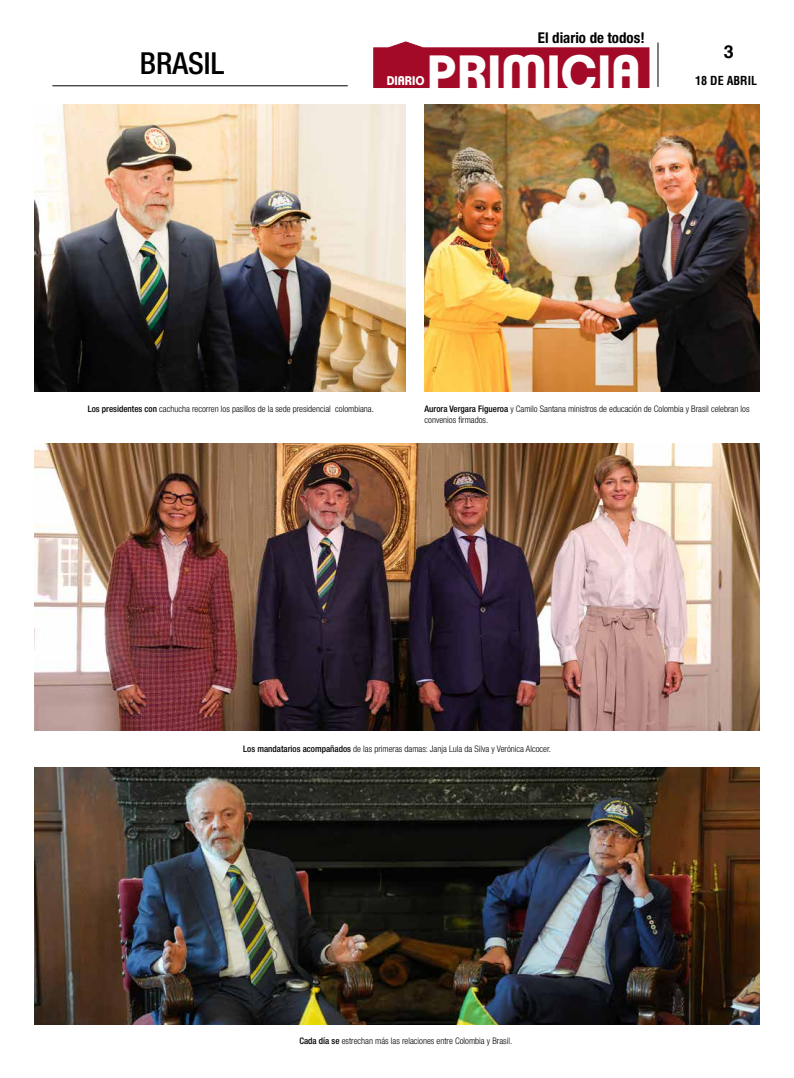
<style>
.page{position:relative;width:794px;height:1078px;background:#fff}
.page>*{position:absolute;margin:0;border:0;box-sizing:border-box;transform-origin:0 0}
.t1{font:700 49.4px "Clemente P Dam";color:#fff}
.t2{font:500 condensed 30.3px "Helvetica Neue LT Std";color:#000}
.t3{font:700 18px "Helvetica LT Std";color:#000}
.t4{font:700 condensed 14.9px "Helvetica Neue LT Std";color:#000}
.t5{font:700 12.2px "Clemente P Dam";color:#fff;scale:.96 1}
.t6{font:700 condensed 12.1px "Helvetica LT Std";color:#000}
.t7{font:300 condensed 9px/11px "Helvetica Neue LT Std";color:#000}
.s1{color:#fff}
.s2{font-weight:500}
</style>
<div class="page">
<hr style="left:657px;top:43px;width:1px;height:44px;background:#000">
<hr style="left:52px;top:85px;width:296px;height:1px;background:#000">
<img style="left:34px;top:105px;width:372px;height:286px">
<img style="left:34px;top:443px;width:726px;height:286px">
<img style="left:34px;top:767px;width:726px;height:257px">
<img style="left:424px;top:105px;width:336px;height:286px">
<svg style="left:373px;top:42px;width:276px;height:46px;background:#ad243e"></svg>
<h2 class="t2" style="left:140px;top:45px;width:86px">BRASIL</h2>
<h3 class="t4" style="left:538px;top:29px;width:113px">El diario de todos!<span class="s1">!</span></h3>
<h1 class="t1" style="left:427px;top:43px;width:215px">PRIMICIA</h1>
<h3 class="t5" style="left:387px;top:73px;width:41px">DIARIO</h3>
<h3 class="t3" style="left:724px;top:41px;width:12px">3</h3>
<h3 class="t6" style="left:695px;top:73px;width:63px">18 DE ABRIL</h3>
<p class="t7" style="left:88px;top:403px;width:288px"><span class="s2">Los presidentes con</span> cachucha recorren los pasillos de la sede presidencial colombiana.</p>
<p class="t7" style="left:424px;top:403px;width:326px"><span class="s2">Aurora Vergara Figueroa</span> y Camilo Santana ministros de educación de Colombia y Brasil celebran los convenios firmados.</p>
<p class="t7" style="left:243px;top:743px;width:309px"><span class="s2">Los mandatarios acompañados</span> de las primeras damas: Janja Lula da Silva y Verónica Alcocer.</p>
<p class="t7" style="left:299px;top:1034px;width:214px"><span class="s2">Cada día se</span> estrechan más las relaciones entre Colombia y Brasil.</p>
</div>
